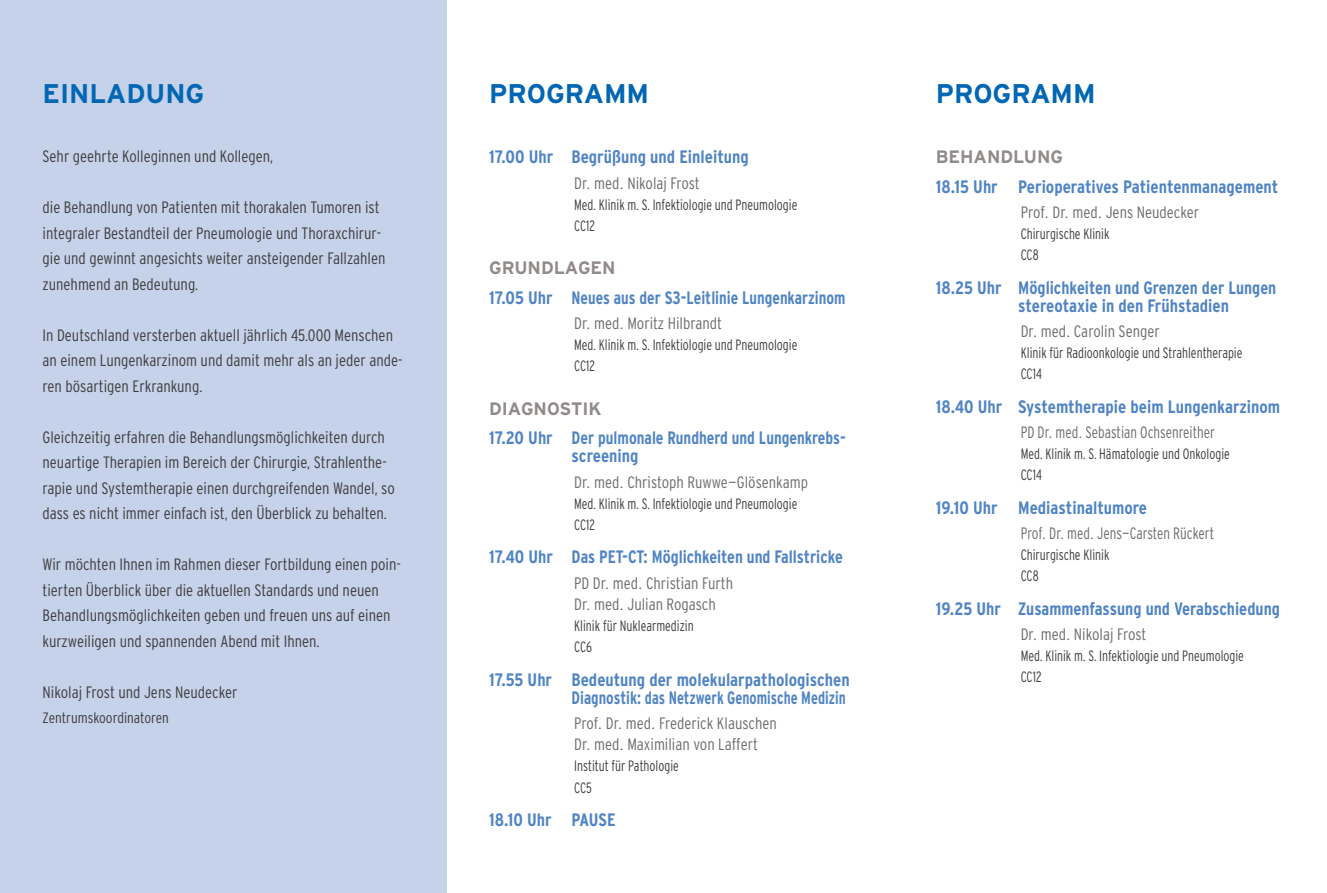
<style>
.page{position:relative;width:1327px;height:893px;background:#fff}
.page>*{position:absolute;margin:0;border:0;box-sizing:border-box;transform-origin:0 0}
.Flyer-Wickelpfalz-Ü1{font:700 27px "Interstate Tab";color:#0166b3}
.Flyer-Wickelpfalz-Uh{font:700 condensed 18px/18px "Interstate";color:#5084c4}
.Flyer-Wickelpfalz-Ü3{font:700 18px "Interstate Tab";color:#908a89}
.Einladungsfliestext{font:300 condensed 16.5px/25.5px "Interstate";color:#3e3e3f}
.Referent_dunkler{font:300 condensed 16.5px/21px "Interstate Tab";color:#6c6d70}
.Referent_dunkler-2{font:300 condensed 16.5px "Interstate Tab";color:#6c6d70;scale:.9 1}
.Flyer-Wickelpfalz-Kl{font:300 condensed 15px "Interstate";color:#3e3e3f;scale:.89 1}
.Funktion_unter_Einla{font:300 condensed 15px "Interstate";color:#3e3e3f}
</style>
<div class="page">
<div style="left:0;top:0;width:446px;height:893px;background:#c6d2ea"></div>
<p class="Flyer-Wickelpfalz-Ü1" style="left:43px;top:78px;width:163px">EINLADUNG</p>
<p class="Flyer-Wickelpfalz-Ü1" style="left:489px;top:78px;width:161px">PROGRAMM</p>
<p class="Flyer-Wickelpfalz-Ü1" style="left:935px;top:78px;width:161px">PROGRAMM</p>
<p class="Einladungsfliestext" style="left:43px;top:143px;width:232px">Sehr geehrte Kolleginnen und Kollegen,</p>
<p class="Einladungsfliestext" style="left:43px;top:194px;width:344px">die Behandlung von Patienten mit thorakalen Tumoren ist integraler Bestandteil der Pneumologie und Thoraxchirur&shy;gie und gewinnt angesichts weiter ansteigender Fallzahlen zunehmend an Bedeutung.</p>
<p class="Einladungsfliestext" style="left:43px;top:322px;width:361px">In Deutschland versterben aktuell jährlich 45.000 Menschen an einem Lungenkarzinom und damit mehr als an jeder ande&shy;ren bösartigen Erkrankung.</p>
<p class="Einladungsfliestext" style="left:43px;top:424px;width:354px">Gleichzeitig erfahren die Behandlungsmöglichkeiten durch neuartige Therapien im Bereich der Chirurgie, Strahlenthe&shy;rapie und Systemtherapie einen durchgreifenden Wandel, so dass es nicht immer einfach ist, den Überblick zu behalten.</p>
<p class="Einladungsfliestext" style="left:43px;top:551px;width:360px">Wir möchten Ihnen im Rahmen dieser Fortbildung einen poin&shy;tierten Überblick über die aktuellen Standards und neuen Behandlungsmöglichkeiten geben und freuen uns auf einen kurzweiligen und spannenden Abend mit Ihnen.</p>
<p class="Einladungsfliestext" style="left:43px;top:679px;width:196px">Nikolaj Frost und Jens Neudecker</p>
<p class="Funktion_unter_Einla" style="left:43px;top:709px;width:128px">Zentrumskoordinatoren</p>
<p class="Flyer-Wickelpfalz-Uh" style="left:489px;top:148px;width:261px">17.00 Uhr Begrüßung und Einleitung</p>
<p class="Referent_dunkler" style="left:574px;top:172px;width:127px">Dr. med. Nikolaj Frost</p>
<p class="Flyer-Wickelpfalz-Kl" style="left:574px;top:196px;width:252px">Med. Klinik m. S. Infektiologie und Pneumologie</p>
<p class="Flyer-Wickelpfalz-Kl" style="left:574px;top:217px;width:25px">CC12</p>
<p class="Flyer-Wickelpfalz-Ü3" style="left:489px;top:258px;width:128px">GRUNDLAGEN</p>
<p class="Flyer-Wickelpfalz-Uh" style="left:489px;top:288px;width:358px">17.05 Uhr Neues aus der S3-Leitlinie Lungenkarzinom</p>
<p class="Referent_dunkler" style="left:574px;top:313px;width:149px">Dr. med. Moritz Hilbrandt</p>
<p class="Flyer-Wickelpfalz-Kl" style="left:574px;top:336px;width:252px">Med. Klinik m. S. Infektiologie und Pneumologie</p>
<p class="Flyer-Wickelpfalz-Kl" style="left:574px;top:357px;width:25px">CC12</p>
<p class="Flyer-Wickelpfalz-Ü3" style="left:489px;top:398px;width:114px">DIAGNOSTIK</p>
<p class="Flyer-Wickelpfalz-Uh" style="left:571px;top:429px;width:276px;text-indent:-82px">17.20 Uhr Der pulmonale Rundherd und Lungenkrebs&shy;screening</p>
<p class="Referent_dunkler" style="left:574px;top:471px;width:235px">Dr. med. Christoph Ruwwe-Glösenkamp</p>
<p class="Flyer-Wickelpfalz-Kl" style="left:574px;top:495px;width:252px">Med. Klinik m. S. Infektiologie und Pneumologie</p>
<p class="Flyer-Wickelpfalz-Kl" style="left:574px;top:516px;width:25px">CC12</p>
<p class="Flyer-Wickelpfalz-Uh" style="left:489px;top:548px;width:355px">17.40 Uhr Das PET-CT: Möglichkeiten und Fallstricke</p>
<p class="Referent_dunkler" style="left:574px;top:572px;width:160px">PD Dr. med. Christian Furth<br>Dr. med. Julian Rogasch</p>
<p class="Flyer-Wickelpfalz-Kl" style="left:574px;top:617px;width:136px">Klinik für Nuklearmedizin</p>
<p class="Flyer-Wickelpfalz-Kl" style="left:574px;top:638px;width:21px">CC6</p>
<p class="Flyer-Wickelpfalz-Uh" style="left:489px;top:671px;width:362px;text-align:right">17.55 Uhr Bedeutung der molekularpathologischen<br>Diagnostik: das Netzwerk Genomische Medizin</p>
<p class="Referent_dunkler" style="left:574px;top:713px;width:204px">Prof. Dr. med. Frederick Klauschen</p>
<p class="Referent_dunkler" style="left:574px;top:733px;width:185px">Dr. med. Maximilian von Laffert</p>
<p class="Flyer-Wickelpfalz-Kl" style="left:574px;top:757px;width:119px">Institut für Pathologie</p>
<p class="Flyer-Wickelpfalz-Kl" style="left:574px;top:779px;width:21px">CC5</p>
<p class="Flyer-Wickelpfalz-Uh" style="left:489px;top:811px;width:128px">18.10 Uhr PAUSE</p>
<p class="Flyer-Wickelpfalz-Ü3" style="left:935px;top:147px;width:129px">BEHANDLUNG</p>
<p class="Flyer-Wickelpfalz-Uh" style="left:935px;top:177px;width:344px">18.15 Uhr Perioperatives Patientenmanagement</p>
<p class="Referent_dunkler" style="left:1020px;top:202px;width:180px">Prof. Dr. med. Jens Neudecker</p>
<p class="Flyer-Wickelpfalz-Kl" style="left:1020px;top:225px;width:101px">Chirurgische Klinik</p>
<p class="Flyer-Wickelpfalz-Kl" style="left:1020px;top:246px;width:22px">CC8</p>
<p class="Flyer-Wickelpfalz-Uh" style="left:1018px;top:278px;width:260px;text-indent:-82px">18.25 Uhr Möglichkeiten und Grenzen der Lungen stereotaxie in den Frühstadien</p>
<p class="Referent_dunkler" style="left:1020px;top:321px;width:141px">Dr. med. Carolin Senger</p>
<p class="Flyer-Wickelpfalz-Kl" style="left:1020px;top:344px;width:251px">Klinik für Radioonkologie und Strahlentherapie</p>
<p class="Flyer-Wickelpfalz-Kl" style="left:1020px;top:365px;width:25px">CC14</p>
<p class="Flyer-Wickelpfalz-Uh" style="left:935px;top:397px;width:346px">18.40 Uhr Systemtherapie beim Lungenkarzinom</p>
<p class="Referent_dunkler-2" style="left:1020px;top:423px;width:217px">PD Dr. med. Sebastian Ochsenreither</p>
<p class="Flyer-Wickelpfalz-Kl" style="left:1020px;top:445px;width:236px">Med. Klinik m. S. Hämatologie und Onkologie</p>
<p class="Flyer-Wickelpfalz-Kl" style="left:1020px;top:466px;width:25px">CC14</p>
<p class="Flyer-Wickelpfalz-Uh" style="left:935px;top:498px;width:213px">19.10 Uhr Mediastinaltumore</p>
<p class="Referent_dunkler-2" style="left:1020px;top:524px;width:216px">Prof. Dr. med. Jens-Carsten Rückert</p>
<p class="Flyer-Wickelpfalz-Kl" style="left:1020px;top:546px;width:101px">Chirurgische Klinik</p>
<p class="Flyer-Wickelpfalz-Kl" style="left:1020px;top:567px;width:22px">CC8</p>
<p class="Flyer-Wickelpfalz-Uh" style="left:935px;top:599px;width:346px">19.25 Uhr Zusammenfassung und Verabschiedung</p>
<p class="Referent_dunkler" style="left:1020px;top:624px;width:127px">Dr. med. Nikolaj Frost</p>
<p class="Flyer-Wickelpfalz-Kl" style="left:1020px;top:647px;width:252px">Med. Klinik m. S. Infektiologie und Pneumologie</p>
<p class="Flyer-Wickelpfalz-Kl" style="left:1020px;top:668px;width:25px">CC12</p>
</div>
